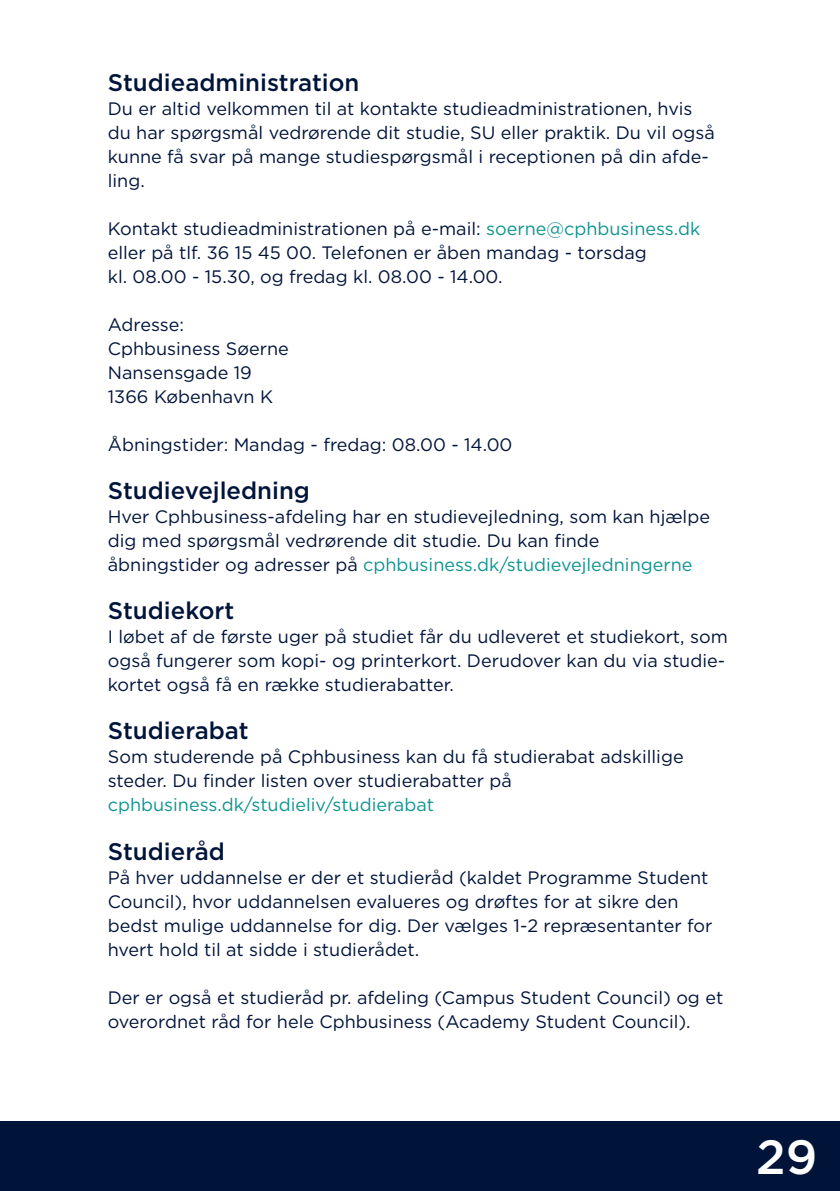
<style>
.page{position:relative;width:840px;height:1191px;background:#fff}
.page>*{position:absolute;margin:0;border:0;box-sizing:border-box;transform-origin:0 0}
.t1{font:500 48px "Gotham";color:#fff}
.t2{font:500 24px "Gotham";color:#00143a}
.t3{font:18px/24px "Gotham";color:#00143a}
.t4{font:18px "Gotham";color:#0f9490}
.s1{color:#0f9490}
.s2{color:#00143a}
</style>
<div class="page">
<div style="left:0;top:1121px;width:839px;height:70px;background:#00143a"></div>
<p class="t2" style="left:108px;top:67px;width:253px">Studieadministration</p>
<p class="t3" style="left:108px;top:96px;width:608px">Du er altid velkommen til at kontakte studieadministrationen, hvis du har spørgsmål vedrørende dit studie, SU eller praktik. Du vil også kunne få svar på mange studiespørgsmål i receptionen på din afde&shy;ling.</p>
<p class="t3" style="left:108px;top:216px;width:593px">Kontakt studieadministrationen på e-mail: <span class="s1">soerne@cphbusiness.dk</span></p>
<p class="t3" style="left:108px;top:240px;width:540px">eller på tlf. 36 15 45 00. Telefonen er åben mandag - torsdag</p>
<p class="t3" style="left:108px;top:264px;width:396px">kl. 08.00 - 15.30, og fredag kl. 08.00 - 14.00.</p>
<p class="t3" style="left:108px;top:312px;width:78px">Adresse:</p>
<p class="t3" style="left:108px;top:336px;width:182px">Cphbusiness Søerne</p>
<p class="t3" style="left:108px;top:360px;width:145px">Nansensgade 19</p>
<p class="t3" style="left:108px;top:384px;width:167px">1366 København K</p>
<p class="t3" style="left:108px;top:432px;width:406px">Åbningstider: Mandag - fredag: 08.00 - 14.00</p>
<p class="t2" style="left:108px;top:475px;width:203px">Studievejledning</p>
<p class="t3" style="left:108px;top:504px;width:603px">Hver Cphbusiness-afdeling har en studievejledning, som kan hjælpe dig med spørgsmål vedrørende dit studie. Du kan finde</p>
<p class="t4" style="left:108px;top:553px;width:586px"><span class="s2">åbningstider og adresser på</span> cphbusiness.dk/studievejledningerne</p>
<p class="t2" style="left:108px;top:595px;width:128px">Studiekort</p>
<p class="t3" style="left:108px;top:624px;width:621px">I løbet af de første uger på studiet får du udleveret et studiekort, som også fungerer som kopi- og printerkort. Derudover kan du via studie&shy;kortet også få en række studierabatter.</p>
<p class="t2" style="left:108px;top:715px;width:142px">Studierabat</p>
<p class="t3" style="left:108px;top:744px;width:577px">Som studerende på Cphbusiness kan du få studierabat adskillige steder. Du finder listen over studierabatter på <span class="s1">cphbusiness.dk/studieliv/studierabat</span></p>
<p class="t2" style="left:108px;top:835px;width:118px">Studieråd</p>
<p class="t3" style="left:108px;top:864px;width:605px">På hver uddannelse er der et studieråd (kaldet Programme Student Council), hvor uddannelsen evalueres og drøftes for at sikre den bedst mulige uddannelse for dig. Der vælges 1-2 repræsentanter for hvert hold til at sidde i studierådet.</p>
<p class="t3" style="left:108px;top:984px;width:616px">Der er også et studieråd pr. afdeling (Campus Student Council) og et overordnet råd for hele Cphbusiness (Academy Student Council).</p>
<h1 class="t1" style="left:755px;top:1125px;width:62px">29</h1>
</div>
